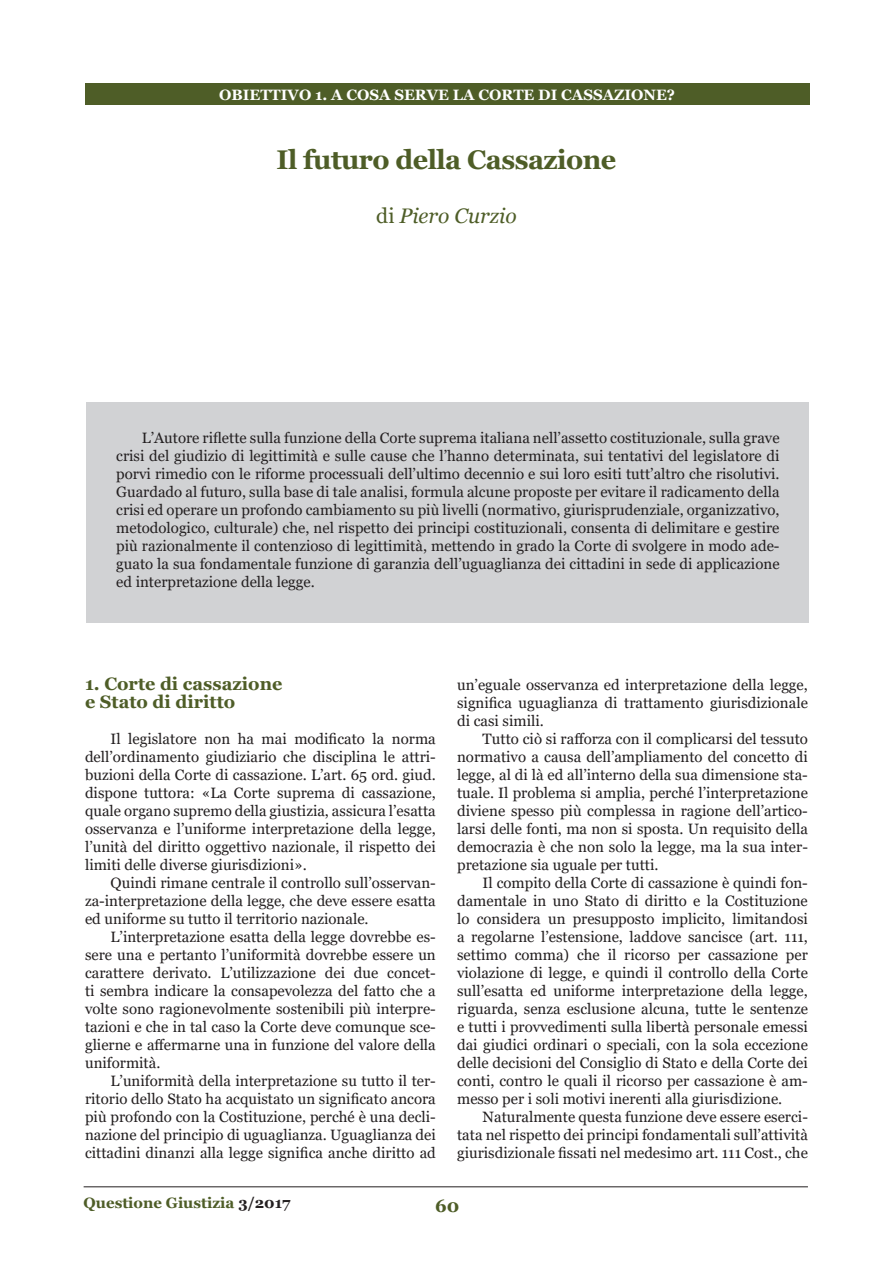
<style>
.page{position:relative;width:893px;height:1263px;background:#fff}
.page>*{position:absolute;margin:0;border:0;box-sizing:border-box;transform-origin:0 0}
.t1{font:700 27px "Georgia";letter-spacing:-.02em;color:#4e5d27}
.t2{font:italic 21px "Georgia";color:#4e5d27}
.t3{font:700 18px/18px "Georgia";color:#4e5d27}
.t4{font:15px/18px "Georgia";color:#231f20;text-align:justify}
.t5{font:700 15px "Georgia";color:#fff}
.t6{font:700 15px "Georgia";color:#4e5d27}
.s1{font-style:normal}
.s2{color:#231f20}
</style>
<div class="page">
<hr style="left:84px;top:1186px;width:724px;height:1px;background:#231f20">
<div style="left:85px;top:83px;width:724px;height:22px;background:#4e5d27"></div>
<div style="left:86px;top:402px;width:723px;height:221px;background:#d1d2d4"></div>
<p class="t5" style="left:219px;top:85px;width:457px">OBIETTIVO 1. A COSA SERVE LA CORTE DI CASSAZIONE?</p>
<h1 class="t1" style="left:277px;top:143px;width:341px">Il futuro della Cassazione</h1>
<h2 class="t2" style="left:376px;top:203px;width:142px"><span class="s1">di</span> Piero Curzio</h2>
<p class="t4" style="left:116px;top:429px;width:665px;text-indent:26px">L’Autore riflette sulla funzione della Corte suprema italiana nell’assetto costituzionale, sulla grave crisi del giudizio di legittimità e sulle cause che l’hanno determinata, sui tentativi del legislatore di porvi rimedio con le riforme processuali dell’ultimo decennio e sui loro esiti tutt’altro che risolutivi.<br>Guardado al futuro, sulla base di tale analisi, formula alcune proposte per evitare il radicamento della crisi ed operare un profondo cambiamento su più livelli (normativo, giurisprudenziale, organizzativo, metodologico, culturale) che, nel rispetto dei principi costituzionali, consenta di delimitare e gestire più razionalmente il contenzioso di legittimità, mettendo in grado la Corte di svolgere in modo ade&shy;guato la sua fondamentale funzione di garanzia dell’uguaglianza dei cittadini in sede di applicazione ed interpretazione della legge.</p>
<p class="t3" style="left:85px;top:675px;width:199px">1. Corte di cassazione e Stato di diritto</p>
<p class="t4" style="left:85px;top:730px;width:352px;text-indent:26px">Il legislatore non ha mai modificato la norma dell’ordinamento giudiziario che disciplina le attri&shy;buzioni della Corte di cassazione. L’art. 65 ord. giud. dispone tuttora: «La Corte suprema di cassazione, quale organo supremo della giustizia, assicura l’esatta osservanza e l’uniforme interpretazione della legge, l’unità del diritto oggettivo nazionale, il rispetto dei limiti delle diverse giurisdizioni».</p>
<p class="t4" style="left:85px;top:874px;width:352px;text-indent:26px">Quindi rimane centrale il controllo sull’osservan&shy;za-interpretazione della legge, che deve essere esatta ed uniforme su tutto il territorio nazionale.</p>
<p class="t4" style="left:85px;top:928px;width:352px;text-indent:26px">L’interpretazione esatta della legge dovrebbe es&shy;sere una e pertanto l’uniformità dovrebbe essere un carattere derivato. L’utilizzazione dei due concet&shy;ti sembra indicare la consapevolezza del fatto che a volte sono ragionevolmente sostenibili più interpre&shy;tazioni e che in tal caso la Corte deve comunque sce&shy;glierne e affermarne una in funzione del valore della uniformità.</p>
<p class="t4" style="left:85px;top:1072px;width:352px;text-indent:26px">L’uniformità della interpretazione su tutto il ter&shy;ritorio dello Stato ha acquistato un significato ancora più profondo con la Costituzione, perché è una decli&shy;nazione del principio di uguaglianza. Uguaglianza dei cittadini dinanzi alla legge significa anche diritto ad</p>
<p class="t4" style="left:457px;top:676px;width:352px">un’eguale osservanza ed interpretazione della legge, significa uguaglianza di trattamento giurisdizionale di casi simili.</p>
<p class="t4" style="left:457px;top:730px;width:352px;text-indent:26px">Tutto ciò si rafforza con il complicarsi del tessuto normativo a causa dell’ampliamento del concetto di legge, al di là ed all’interno della sua dimensione sta&shy;tuale. Il problema si amplia, perché l’interpretazione diviene spesso più complessa in ragione dell’artico&shy;larsi delle fonti, ma non si sposta. Un requisito della democrazia è che non solo la legge, ma la sua inter&shy;pretazione sia uguale per tutti.</p>
<p class="t4" style="left:457px;top:874px;width:352px;text-indent:26px">Il compito della Corte di cassazione è quindi fon&shy;damentale in uno Stato di diritto e la Costituzione lo considera un presupposto implicito, limitandosi a regolarne l’estensione, laddove sancisce (art. 111, settimo comma) che il ricorso per cassazione per violazione di legge, e quindi il controllo della Corte sull’esatta ed uniforme interpretazione della legge, riguarda, senza esclusione alcuna, tutte le sentenze e tutti i provvedimenti sulla libertà personale emessi dai giudici ordinari o speciali, con la sola eccezione delle decisioni del Consiglio di Stato e della Corte dei conti, contro le quali il ricorso per cassazione è am&shy;messo per i soli motivi inerenti alla giurisdizione.</p>
<p class="t4" style="left:457px;top:1108px;width:352px;text-indent:26px">Naturalmente questa funzione deve essere eserci&shy;tata nel rispetto dei principi fondamentali sull’attività giurisdizionale fissati nel medesimo art. 111 Cost., che</p>
<p class="t6" style="left:84px;top:1193px;width:208px">Questione Giustizia <span class="s2">3/2017</span></p>
<p class="t3" style="left:435px;top:1196px;width:26px">60</p>
</div>
